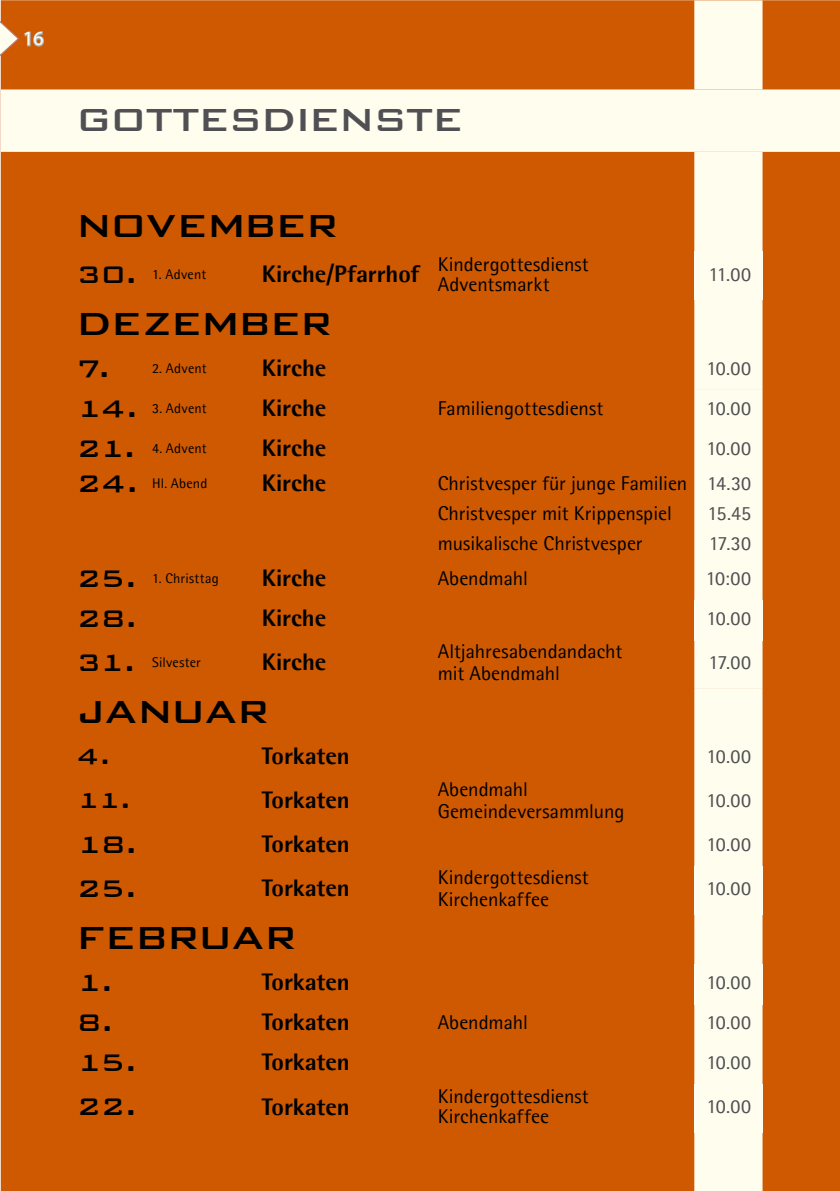
<style>
.page{position:relative;width:840px;height:1191px;background:#fff}
.page>*{position:absolute;margin:0;border:0;box-sizing:border-box;transform-origin:0 0}
.t1{font:500 32px "Morris Sans Com";letter-spacing:.025em;color:#000}
.t2{font:500 32px "Morris Sans Com";color:#504f53}
.t3{font:800 24px "Agfa Rotis Semisans";letter-spacing:-.005em;color:#000}
.t4{font:500 24px "Morris Sans Com";letter-spacing:-.03em;color:#000}
.t5{font:500 22px "Morris Sans Com";color:#000}
.t6{font:20px/22px "Agfa Rotis Semisans";color:#000}
.t7{font:20px "Agfa Rotis Semisans";letter-spacing:-.015em;color:#504f53}
.t8{font:20px "Myriad Pro";color:#fffdee}
.t9{font:14px "Agfa Rotis Semisans";letter-spacing:.02em;color:#000}
.s1{font-family:"Morris Sans Com";font-weight:500;font-size:24px}
.s2{color:#504f53}
</style>
<div class="page">
<div style="left:1px;top:0;width:838px;height:1191px;background:#ce5900"></div>
<div style="left:694px;top:0;width:68px;height:1191px;background:#fffdee"></div>
<div style="left:1px;top:89px;width:838px;height:63px;background:#fffdee"></div>
<div style="left:694px;top:252px;width:68px;height:48px;background:#fffdee"></div>
<div style="left:694px;top:390px;width:68px;height:298px;background:#fffdee"></div>
<div style="left:694px;top:600px;width:68px;height:40px;background:#fffdee"></div>
<div style="left:694px;top:866px;width:68px;height:48px;background:#fffdee"></div>
<div style="left:694px;top:964px;width:68px;height:40px;background:#fffdee"></div>
<div style="left:694px;top:1084px;width:68px;height:48px;background:#fffdee"></div>
<svg style="left:0;top:4px;width:45px;height:69px;background:#d06e24"></svg>
<p class="t8" style="left:23px;top:26px;width:22px">16</p>
<h1 class="t2" style="left:77px;top:98px;width:98px">GOTTES</h1>
<h1 class="t2" style="left:261px;top:98px;width:141px">DIENSTE</h1>
<h1 class="t1" style="left:77px;top:204px;width:102px">NOVEMBE</h1>
<h1 class="t1" style="left:306px;top:204px;width:33px">R</h1>
<p class="t9" style="left:77px;top:266px;width:130px"><span class="s1">30.</span> 1. Advent</p>
<p class="t3" style="left:261px;top:259px;width:159px">Kirche/Pfarrhof</p>
<p class="t6" style="left:437px;top:254px;width:152px;line-height:20px">Kindergottesdienst<br>Adventsmarkt</p>
<p class="t7" style="left:708px;top:262px;width:44px">11.00</p>
<h1 class="t1" style="left:77px;top:302px;width:126px">DEZEMBE</h1>
<h1 class="t1" style="left:301px;top:302px;width:33px">R</h1>
<p class="t9" style="left:77px;top:360px;width:131px"><span class="s1">7.</span> 2. Advent</p>
<p class="t3" style="left:261px;top:353px;width:66px">Kirche</p>
<p class="t7" style="left:706px;top:356px;width:46px">10.00</p>
<p class="t9" style="left:77px;top:400px;width:131px"><span class="s1">14.</span> 3. Advent</p>
<p class="t3" style="left:261px;top:393px;width:66px">Kirche</p>
<p class="t6" style="left:437px;top:397px;width:167px">Familiengottesdienst</p>
<p class="t7" style="left:706px;top:396px;width:46px">10.00</p>
<p class="t9" style="left:77px;top:440px;width:131px"><span class="s1">21.</span> 4. Advent</p>
<p class="t3" style="left:261px;top:433px;width:66px">Kirche</p>
<p class="t7" style="left:706px;top:436px;width:46px">10.00</p>
<p class="t9" style="left:77px;top:475px;width:132px"><span class="s1">24.</span> Hl. Abend</p>
<p class="t3" style="left:261px;top:468px;width:66px">Kirche</p>
<p class="t6" style="left:437px;top:468px;width:315px;line-height:30px">Christvesper für junge Familien <span class="s2">14.30<br></span>Christvesper mit Krippenspiel</p>
<p class="t7" style="left:707px;top:501px;width:45px">15.45</p>
<p class="t6" style="left:437px;top:532px;width:206px">musikalische Christvesper</p>
<p class="t7" style="left:708px;top:531px;width:44px">17.30</p>
<p class="t9" style="left:77px;top:570px;width:143px"><span class="s1">25.</span> 1. Christtag</p>
<p class="t3" style="left:261px;top:563px;width:66px">Kirche</p>
<p class="t6" style="left:437px;top:567px;width:92px">Abendmahl</p>
<p class="t7" style="left:705px;top:566px;width:47px">10:00</p>
<p class="t4" style="left:77px;top:602px;width:62px">28.</p>
<p class="t3" style="left:261px;top:603px;width:66px">Kirche</p>
<p class="t7" style="left:706px;top:606px;width:46px">10.00</p>
<p class="t9" style="left:77px;top:654px;width:125px"><span class="s1">31.</span> Silvester</p>
<p class="t3" style="left:261px;top:647px;width:66px">Kirche</p>
<p class="t6" style="left:437px;top:640px;width:186px">Altjahresabendandacht mit Abendmahl</p>
<p class="t7" style="left:708px;top:650px;width:44px">17.00</p>
<h1 class="t1" style="left:77px;top:690px;width:193px">JANUAR</h1>
<p class="t5" style="left:77px;top:742px;width:35px">4.</p>
<p class="t3" style="left:261px;top:741px;width:89px">Torkaten</p>
<p class="t7" style="left:706px;top:744px;width:46px">10.00</p>
<p class="t5" style="left:77px;top:786px;width:56px">11.</p>
<p class="t3" style="left:261px;top:785px;width:89px">Torkaten</p>
<p class="t6" style="left:437px;top:778px;width:188px">Abendmahl<br>Gemeindeversammlung</p>
<p class="t7" style="left:706px;top:788px;width:46px">10.00</p>
<p class="t4" style="left:77px;top:828px;width:62px">18.</p>
<p class="t3" style="left:261px;top:829px;width:89px">Torkaten</p>
<p class="t7" style="left:706px;top:832px;width:46px">10.00</p>
<p class="t4" style="left:77px;top:872px;width:62px">25.</p>
<p class="t3" style="left:261px;top:873px;width:89px">Torkaten</p>
<p class="t6" style="left:437px;top:866px;width:152px">Kindergottesdienst<br>Kirchenkaffee</p>
<p class="t7" style="left:706px;top:876px;width:46px">10.00</p>
<h1 class="t1" style="left:77px;top:916px;width:220px">FEB RUAR</h1>
<p class="t4" style="left:77px;top:966px;width:37px">1.</p>
<p class="t3" style="left:261px;top:967px;width:89px">Torkaten</p>
<p class="t7" style="left:706px;top:970px;width:46px">10.00</p>
<p class="t4" style="left:77px;top:1006px;width:38px">8.</p>
<p class="t3" style="left:261px;top:1007px;width:89px">Torkaten</p>
<p class="t6" style="left:437px;top:1011px;width:92px">Abendmahl</p>
<p class="t7" style="left:706px;top:1010px;width:46px">10.00</p>
<p class="t4" style="left:77px;top:1046px;width:61px">15.</p>
<p class="t3" style="left:261px;top:1047px;width:89px">Torkaten</p>
<p class="t7" style="left:706px;top:1050px;width:46px">10.00</p>
<p class="t4" style="left:77px;top:1090px;width:61px">22.</p>
<p class="t3" style="left:261px;top:1091px;width:89px">Torkaten</p>
<p class="t6" style="left:437px;top:1086px;width:152px;line-height:20px">Kindergottesdienst<br>Kirchenkaffee</p>
<p class="t7" style="left:706px;top:1094px;width:46px">10.00</p>
</div>
